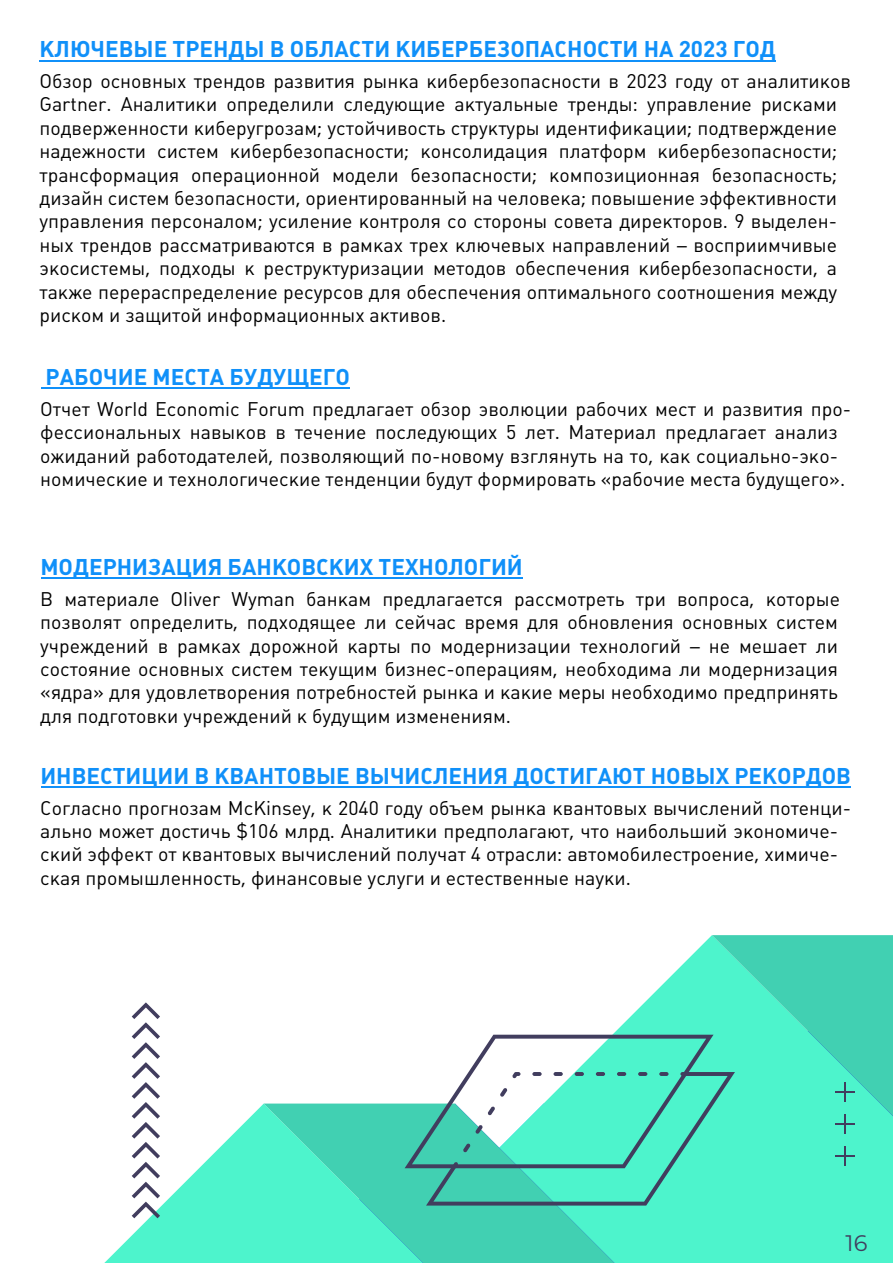
<style>
.page{position:relative;width:893px;height:1263px;background:#fff}
.page>*{position:absolute;margin:0;border:0;box-sizing:border-box;transform-origin:0 0}
.t1{font:700 22.5px "Plumb";color:#1090f9}
.t2{font:22.5px "Montserrat";color:#413d5e}
.t3{font:19.5px/23.4px "Plumb";color:#000}
</style>
<div class="page">
<div style="left:614px;top:1205px;width:279px;height:58px;background:#4df4cc"></div>
<svg style="left:104px;top:1103px;width:160px;height:160px;fill:#4df4cc"></svg>
<svg style="left:264px;top:1103px;width:350px;height:160px;fill:#41d0b2"></svg>
<svg style="left:405px;top:935px;width:488px;height:270px"></svg>
<svg style="left:132px;top:1002px;width:28px;height:216px"></svg>
<hr style="left:40px;top:60px;width:736px;height:1px;background:#1090f9">
<hr style="left:41px;top:388px;width:309px;height:1px;background:#1090f9">
<hr style="left:41px;top:578px;width:481px;height:1px;background:#1090f9">
<hr style="left:41px;top:786px;width:810px;height:2px;background:#1090f9">
<p class="t1" style="left:40px;top:36px;width:738px">КЛЮЧЕВЫЕ ТРЕНДЫ В ОБЛАСТИ КИБЕРБЕЗОПАСНОСТИ НА 2023 ГОД</p>
<p class="t3" style="left:39px;top:70px;width:813px">Обзор основных трендов развития рынка кибербезопасности в 2023 году от аналитиков Gartner. Аналитики определили следующие актуальные тренды: управление рисками подверженности киберугрозам; устойчивость структуры идентификации; подтверждение надежности систем кибербезопасности; консолидация платформ кибербезопасности; трансформация операционной модели безопасности; композиционная безопасность; дизайн систем безопасности, ориентированный на человека; повышение эффективности управления персоналом; усиление контроля со стороны совета директоров. 9 выделен&shy;ных трендов рассматриваются в рамках трех ключевых направлений – восприимчивые экосистемы, подходы к реструктуризации методов обеспечения кибербезопасности, а также перераспределение ресурсов для обеспечения оптимального соотношения между риском и защитой информационных активов.</p>
<p class="t1" style="left:46px;top:364px;width:306px">РАБОЧИЕ МЕСТА БУДУЩЕГО</p>
<p class="t3" style="left:40px;top:397px;width:812px">Отчет World Economic Forum предлагает обзор эволюции рабочих мест и развития про&shy;фессиональных навыков в течение последующих 5 лет. Материал предлагает анализ ожиданий работодателей, позволяющий по-новому взглянуть на то, как социально-эко&shy;номические и технологические тенденции будут формировать «рабочие места будущего».</p>
<p class="t1" style="left:40px;top:554px;width:484px">МОДЕРНИЗАЦИЯ БАНКОВСКИХ ТЕХНОЛОГИЙ</p>
<p class="t3" style="left:40px;top:587px;width:801px;text-align:justify">В материале Oliver Wyman банкам предлагается рассмотреть три вопроса, которые позволят определить, подходящее ли сейчас время для обновления основных систем учреждений в рамках дорожной карты по модернизации технологий – не мешает ли состояние основных систем текущим бизнес-операциям, необходима ли модернизация «ядра» для удовлетворения потребностей рынка и какие меры необходимо предпринять для подготовки учреждений к будущим изменениям.</p>
<p class="t1" style="left:40px;top:763px;width:812px">ИНВЕСТИЦИИ В КВАНТОВЫЕ ВЫЧИСЛЕНИЯ ДОСТИГАЮТ НОВЫХ РЕКОРДОВ</p>
<p class="t3" style="left:40px;top:796px;width:812px">Согласно прогнозам McKinsey, к 2040 году объем рынка квантовых вычислений потенци&shy;ально может достичь $106 млрд. Аналитики предполагают, что наибольший экономиче&shy;ский эффект от квантовых вычислений получат 4 отрасли: автомобилестроение, химиче&shy;ская промышленность, финансовые услуги и естественные науки.</p>
<p class="t2" style="left:845px;top:1228px;width:23px">16</p>
</div>
